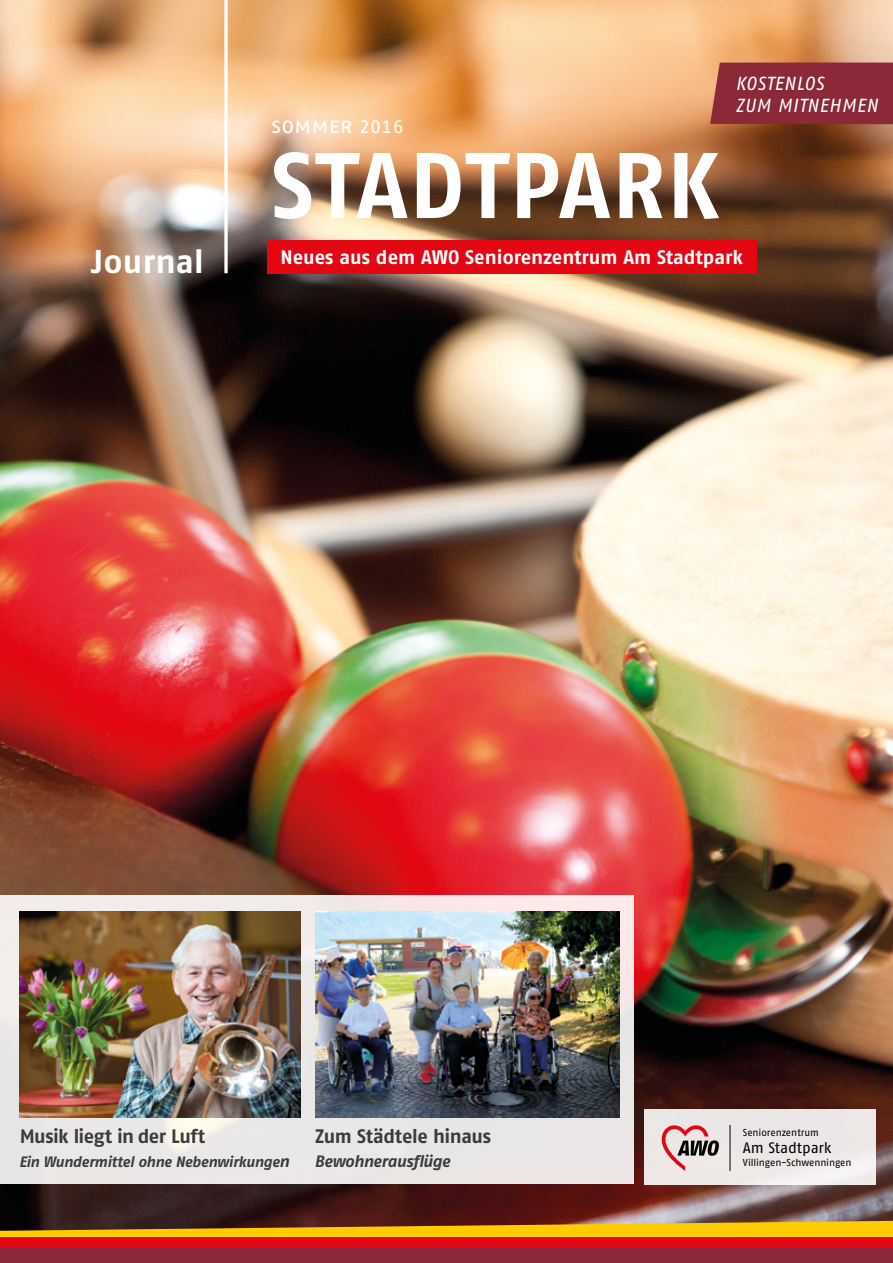
<style>
.page{position:relative;width:893px;height:1263px;background:#fff}
.page>*{position:absolute;margin:0;border:0;box-sizing:border-box;transform-origin:0 0}
.t1{font:700 93px "Fago No";letter-spacing:.015em;color:#fff}
.t2{font:33px "Fago No Bold Tf";letter-spacing:.01em;color:#fff}
.t3{font:22.05px "Fago No Regular Tf Caps";letter-spacing:-.005em;color:#fff}
.t4{font:700 19.5px "Fago No";color:#fff}
.t5{font:700 19.5px "Fago No Tf";letter-spacing:-.025em;color:#3c3c3b}
.t6{font:italic 18.9px/22px "Fago No";letter-spacing:.03em;color:#fff}
.t7{font:italic 700 16.5px "Fago No Tf";letter-spacing:-.025em;color:#3c3c3b}
.t8{font:15.15px "Fago No";letter-spacing:-.005em;color:#000}
.t9{font:italic 700 15px "Fago No Tf";letter-spacing:-.025em;color:#3c3c3b}
.t10{font:10.05px "Fago No";letter-spacing:-.01em;color:#000}
.s1{font-family:"Fago No Regular Tf";font-size:18px}
.s2{font-size:16.5px}
</style>
<div class="page">
<img style="left:0;top:0;width:893px;height:1221px">
<div style="left:268px;top:240px;width:489px;height:33px;background:#e30613"></div>
<svg style="left:224px;top:0;width:4px;height:273px"></svg>
<div style="left:645px;top:1109px;width:231px;height:75px;background:#ece7e6"></div>
<hr style="left:730px;top:1125px;width:1px;height:46px;background:#000">
<svg style="left:662px;top:1125px;width:57px;height:46px"></svg>
<svg style="left:0;top:1221px;width:893px;height:16px;background:#c7990b"></svg>
<div style="left:0;top:1237px;width:893px;height:11px;background:#e30613"></div>
<div style="left:0;top:1247px;width:893px;height:16px;background:#8b2939"></div>
<div style="left:710px;top:63px;width:183px;height:61px;background:#8b2939"></div>
<svg style="left:0;top:895px;width:634px;height:289px;background:#ece8e7"></svg>
<img style="left:315px;top:911px;width:304px;height:207px">
<img style="left:20px;top:911px;width:280px;height:207px">
<h2 class="t2" style="left:91px;top:242px;width:114px">Journal</h2>
<p class="t3" style="left:271px;top:113px;width:134px">sommer <span class="s1">2016</span></p>
<h1 class="t1" style="left:271px;top:131px;width:450px">STADTPARK</h1>
<p class="t6" style="left:735px;top:72px;width:144px">KOSTENLOS<br>ZUM MITNEHMEN</p>
<p class="t4" style="left:280px;top:246px;width:464px">Neues aus dem AWO Seniorenzentrum Am Stadtpark</p>
<p class="t5" style="left:20px;top:1125px;width:187px">Musik liegt in der Luft</p>
<p class="t9" style="left:19px;top:1153px;width:272px">Ein Wundermittel ohne Nebenwirkunge<span class="s2">n</span></p>
<p class="t5" style="left:315px;top:1125px;width:178px">Zum Städtele hinaus</p>
<p class="t7" style="left:314px;top:1152px;width:137px">Bewohnerausflüge</p>
<p class="t10" style="left:743px;top:1127px;width:78px">Seniorenzentrum</p>
<p class="t8" style="left:743px;top:1139px;width:90px">Am Stadtpark</p>
<p class="t10" style="left:743px;top:1157px;width:110px">Villingen-Schwenningen</p>
</div>
